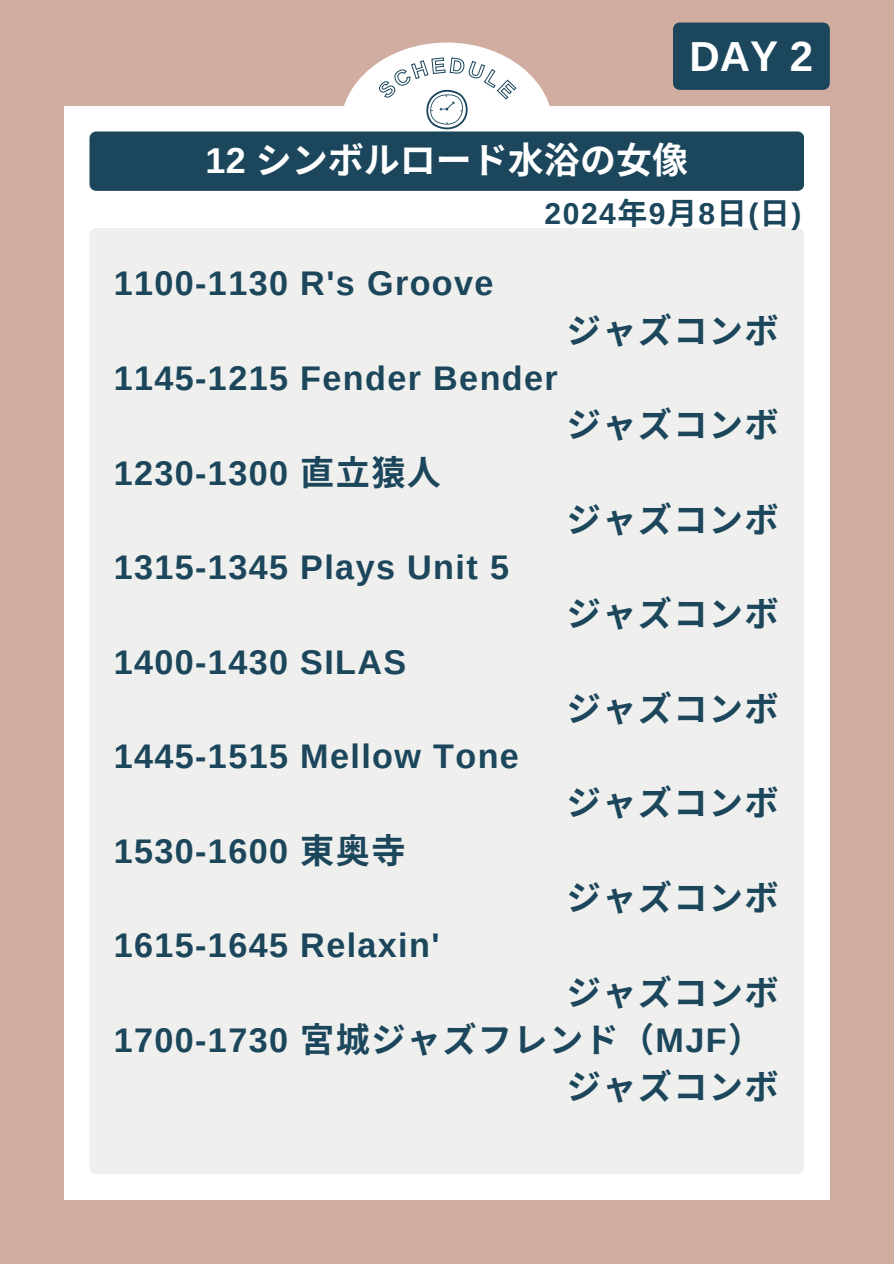
<style>
.page{position:relative;width:894px;height:1264px;background:#fff}
.page>*{position:absolute;margin:0;border:0;box-sizing:border-box;transform-origin:0 0}
.t1{font:700 42px "Arimo";color:#fff}
.t2{font:700 36px "Noto Sans CJ Ksc";color:#fff}
.t3{font:700 34.2px "Arimo";letter-spacing:.04em;color:#1b465b}
.t4{font:700 34.2px "Noto Sans CJ Ksc";letter-spacing:.04em;color:#1b465b}
.t5{font:700 30px "Arimo";color:#1b465b}
.s1{font-family:"Arimo"}
.s2{font-family:"Noto Sans CJ Ksc"}
</style>
<div class="page">
<div style="left:0;top:0;width:893px;height:1263px;background:#d1ada1"></div>
<div style="left:64px;top:106px;width:765px;height:1093px;background:#fff"></div>
<div style="left:89px;top:228px;width:715px;height:946px;background:#efefed"></div>
<svg style="left:89px;top:23px;width:740px;height:168px"></svg>
<p class="t1" style="left:689px;top:33px;width:125px">DAY 2</p>
<h1 class="t2" style="left:205px;top:131px;width:482px"><span class="s1">12</span> シンボルロード水浴の女像</h1>
<p class="t3" style="left:114px;top:264px;width:381px">1100-1130 R's Groove</p>
<p class="t5" style="left:544px;top:196px;width:258px">2024<span class="s2">年</span>9<span class="s2">月</span> 8<span class="s2">日</span> (<span class="s2">日</span> )</p>
<p class="t4" style="left:566px;top:303px;width:213px">ジャズコンボ</p>
<p class="t3" style="left:114px;top:359px;width:445px">1145-1215 Fender Bender</p>
<p class="t3" style="left:114px;top:453px;width:327px">1230-1300 <span class="s2">直立猿人</span></p>
<p class="t3" style="left:114px;top:548px;width:396px">1315-1345 Plays Unit 5</p>
<p class="t3" style="left:114px;top:642px;width:294px">1400-1430 SILAS</p>
<p class="t3" style="left:114px;top:737px;width:406px">1445-1515 Mellow Tone</p>
<p class="t3" style="left:114px;top:831px;width:290px">1530-1600 <span class="s2">東奥寺</span></p>
<p class="t3" style="left:114px;top:926px;width:327px">1615-1645 Relaxin'</p>
<p class="t4" style="left:566px;top:397px;width:213px">ジャズコンボ</p>
<p class="t4" style="left:566px;top:492px;width:213px">ジャズコンボ</p>
<p class="t4" style="left:566px;top:586px;width:213px">ジャズコンボ</p>
<p class="t4" style="left:566px;top:681px;width:213px">ジャズコンボ</p>
<p class="t4" style="left:566px;top:775px;width:213px">ジャズコンボ</p>
<p class="t4" style="left:566px;top:870px;width:213px">ジャズコンボ</p>
<p class="t4" style="left:566px;top:964px;width:213px">ジャズコンボ</p>
<p class="t3" style="left:114px;top:1020px;width:649px">1700-1730 <span class="s2">宮城ジャズフレンド（</span>MJF<span class="s2">）</span></p>
<p class="t4" style="left:566px;top:1059px;width:213px">ジャズコンボ</p>
</div>
